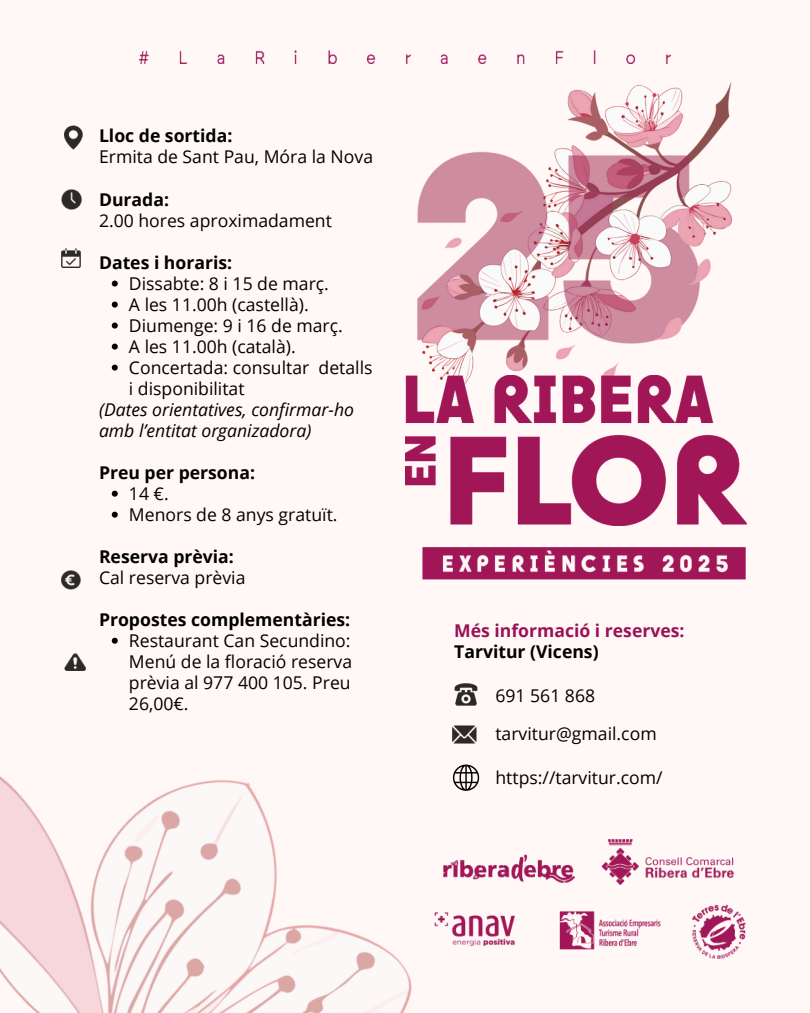
<style>
.page{position:relative;width:810px;height:1013px;background:#fff}
.page>*{position:absolute;margin:0;border:0;box-sizing:border-box;transform-origin:0 0}
.t1{font:17.6px/21px "Open Sans";color:#000}
.t2{font:700 17.6px "Open Sans";color:#000}
.t3{font:italic 17.6px/21px "Open Sans";color:#000}
.t4{font:700 17.6px/21px "Open Sans";color:#9b1156}
.s1{color:#000}
</style>
<div class="page">
<div style="left:0;top:0;width:810px;height:1012px;background:#fff8f7"></div>
<img style="left:0;top:640px;width:527px;height:372px">
<img style="left:430px;top:904px;width:315px;height:54px">
<img style="left:64px;top:125px;width:18px;height:25px">
<img style="left:62px;top:190px;width:19px;height:19px">
<img style="left:62px;top:249px;width:18px;height:19px">
<img style="left:62px;top:570px;width:19px;height:19px">
<img style="left:64px;top:653px;width:21px;height:17px">
<img style="left:139px;top:50px;width:532px;height:14px">
<img style="left:443px;top:855px;width:132px;height:27px">
<img style="left:602px;top:839px;width:131px;height:46px">
<img style="left:418px;top:82px;width:314px;height:293px">
<img style="left:405px;top:375px;width:342px;height:151px">
<img style="left:423px;top:547px;width:323px;height:33px">
<svg style="left:112px;top:280px;width:6px;height:6px"></svg>
<svg style="left:112px;top:301px;width:6px;height:6px"></svg>
<svg style="left:112px;top:322px;width:6px;height:6px"></svg>
<svg style="left:112px;top:343px;width:6px;height:6px"></svg>
<svg style="left:112px;top:364px;width:6px;height:6px"></svg>
<svg style="left:112px;top:490px;width:6px;height:6px"></svg>
<svg style="left:112px;top:511px;width:6px;height:6px"></svg>
<svg style="left:112px;top:637px;width:6px;height:6px"></svg>
<img style="left:453px;top:726px;width:24px;height:17px">
<svg style="left:453px;top:764px;width:26px;height:26px"></svg>
<img style="left:454px;top:683px;width:23px;height:22px">
<p class="t2" style="left:99px;top:124px;width:135px">Lloc de sortida:</p>
<p class="t1" style="left:99px;top:146px;width:276px">Ermita de Sant Pau, Móra la Nova</p>
<p class="t2" style="left:99px;top:187px;width:72px">Durada:</p>
<p class="t1" style="left:99px;top:209px;width:234px">2.00 hores aproximadament</p>
<p class="t2" style="left:99px;top:250px;width:135px">Dates i horaris:</p>
<p class="t1" style="left:129px;top:272px;width:202px">Dissabte: 8 i 15 de març.</p>
<p class="t1" style="left:129px;top:293px;width:181px">A les 11.00h (castellà).</p>
<h1 class="t1" style="left:129px;top:314px;width:215px">Diumenge: 9 i 16 de març.</h1>
<p class="t1" style="left:129px;top:335px;width:168px">A les 11.00h (català).</p>
<p class="t1" style="left:129px;top:356px;width:245px">Concertada: consultar detalls i disponibilitat</p>
<p class="t3" style="left:99px;top:398px;width:257px">(Dates orientatives, confirmar-ho amb l’entitat organizadora)</p>
<p class="t2" style="left:99px;top:460px;width:158px">Preu per persona:</p>
<p class="t1" style="left:129px;top:482px;width:41px">14 €.</p>
<p class="t1" style="left:129px;top:503px;width:210px">Menors de 8 anys gratuït.</p>
<h1 class="t2" style="left:99px;top:544px;width:136px">Reserva prèvia:</h1>
<p class="t1" style="left:99px;top:566px;width:148px">Cal reserva prèvia</p>
<p class="t2" style="left:99px;top:607px;width:253px">Propostes complementàries:</p>
<p class="t1" style="left:129px;top:629px;width:225px;text-align:justify">Restaurant Can Secundino:<br>Menú de la floració reserva prèvia al 977 400 105. Preu 26,00€.</p>
<p class="t4" style="left:454px;top:619px;width:232px">Més informació i reserves:<br><span class="s1">Tarvitur (Vicens)</span></p>
<p class="t1" style="left:495px;top:684px;width:101px">691 561 868</p>
<h1 class="t1" style="left:495px;top:722px;width:163px">tarvitur@gmail.com</h1>
<p class="t1" style="left:495px;top:767px;width:169px">https://tarvitur.com/</p>
</div>
